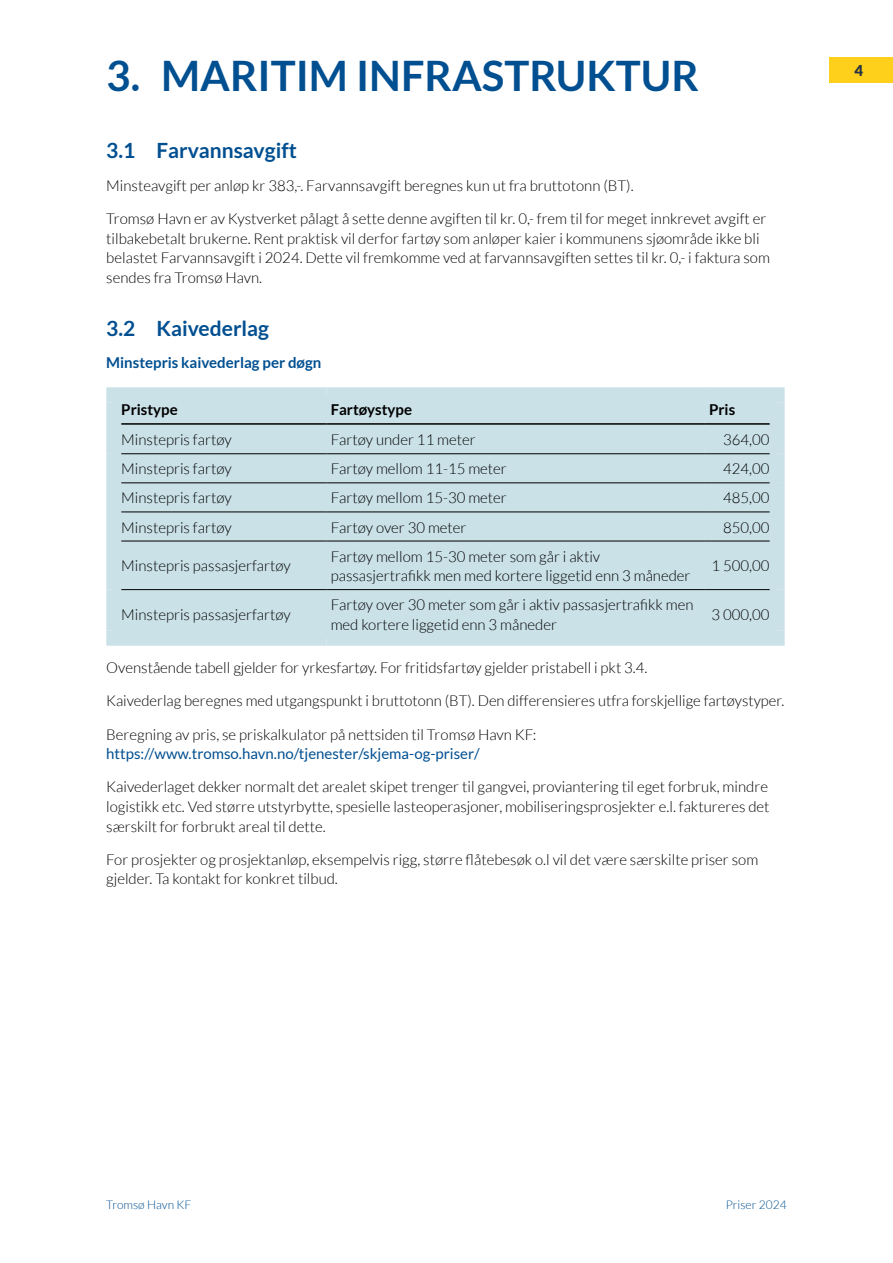
<style>
.page{position:relative;width:893px;height:1263px;background:#fff}
.page>*{position:absolute;margin:0;border:0;box-sizing:border-box;transform-origin:0 0}
.t1{font:700 42px "Lato";color:#004f91}
.t2{font:700 21px "Lato";color:#004f91}
.t3{font:300 15px/19.5px "Lato";color:#000}
.t4{font:15px "Lato";color:#004f91}
.t5{font:700 15px "Lato";color:#004f91}
.t6{font:700 15px "Lato";color:#000}
.t7{font:900 15px "Lato";color:#283542}
.t8{font:300 12px "Lato";color:#004f91}
</style>
<div class="page">
<div style="left:829px;top:57px;width:64px;height:26px;background:#fecf1b"></div>
<div style="left:121px;top:402px;width:649px;height:229px;background:#cae1e8"></div>
<div style="left:106px;top:387px;width:220px;height:15px;background:#cae1e8"></div>
<div style="left:106px;top:402px;width:15px;height:22px;background:#cae1e8"></div>
<div style="left:326px;top:387px;width:379px;height:15px;background:#cae1e8"></div>
<div style="left:705px;top:387px;width:80px;height:15px;background:#cae1e8"></div>
<div style="left:770px;top:402px;width:15px;height:22px;background:#cae1e8"></div>
<div style="left:106px;top:424px;width:15px;height:30px;background:#cae1e8"></div>
<div style="left:770px;top:424px;width:15px;height:30px;background:#cae1e8"></div>
<div style="left:106px;top:454px;width:15px;height:29px;background:#cae1e8"></div>
<div style="left:770px;top:454px;width:15px;height:29px;background:#cae1e8"></div>
<div style="left:106px;top:483px;width:15px;height:29px;background:#cae1e8"></div>
<div style="left:770px;top:483px;width:15px;height:29px;background:#cae1e8"></div>
<div style="left:106px;top:512px;width:15px;height:29px;background:#cae1e8"></div>
<div style="left:770px;top:512px;width:15px;height:29px;background:#cae1e8"></div>
<div style="left:106px;top:541px;width:15px;height:49px;background:#cae1e8"></div>
<div style="left:770px;top:541px;width:15px;height:49px;background:#cae1e8"></div>
<div style="left:106px;top:590px;width:15px;height:41px;background:#cae1e8"></div>
<div style="left:770px;top:590px;width:15px;height:41px;background:#cae1e8"></div>
<div style="left:106px;top:631px;width:220px;height:15px;background:#cae1e8"></div>
<div style="left:326px;top:631px;width:379px;height:15px;background:#cae1e8"></div>
<div style="left:705px;top:631px;width:80px;height:15px;background:#cae1e8"></div>
<hr style="left:121px;top:423px;width:205px;height:2px;background:#000">
<hr style="left:326px;top:423px;width:379px;height:2px;background:#000">
<hr style="left:705px;top:423px;width:65px;height:2px;background:#000">
<hr style="left:121px;top:453px;width:205px;height:1px;background:#000">
<hr style="left:326px;top:453px;width:379px;height:1px;background:#000">
<hr style="left:705px;top:453px;width:65px;height:1px;background:#000">
<hr style="left:121px;top:483px;width:205px;height:1px;background:#000">
<hr style="left:326px;top:483px;width:379px;height:1px;background:#000">
<hr style="left:705px;top:483px;width:65px;height:1px;background:#000">
<hr style="left:121px;top:512px;width:205px;height:1px;background:#000">
<hr style="left:326px;top:512px;width:379px;height:1px;background:#000">
<hr style="left:705px;top:512px;width:65px;height:1px;background:#000">
<hr style="left:121px;top:541px;width:205px;height:1px;background:#000">
<hr style="left:326px;top:541px;width:379px;height:1px;background:#000">
<hr style="left:705px;top:541px;width:65px;height:1px;background:#000">
<hr style="left:121px;top:589px;width:205px;height:1px;background:#000">
<hr style="left:326px;top:589px;width:379px;height:1px;background:#000">
<hr style="left:705px;top:589px;width:65px;height:1px;background:#000">
<h1 class="t1" style="left:106px;top:52px;width:594px">3. MARITIM INFRASTRUKTUR</h1>
<h2 class="t2" style="left:106px;top:138px;width:192px">3.1 Farvannsavgift</h2>
<p class="t3" style="left:106px;top:176px;width:529px">Minsteavgift per anløp kr 383,-. Farvannsavgift beregnes kun ut fra bruttotonn (BT).</p>
<p class="t3" style="left:106px;top:209px;width:665px">Tromsø Havn er av Kystverket pålagt å sette denne avgiften til kr. 0,- frem til for meget innkrevet avgift er tilbakebetalt brukerne. Rent praktisk vil derfor fartøy som anløper kaier i kommunens sjøområde ikke bli belastet Farvannsavgift i 2024. Dette vil fremkomme ved at farvannsavgiften settes til kr. 0,- i faktura som sendes fra Tromsø Havn.</p>
<h2 class="t2" style="left:106px;top:316px;width:164px">3.2 Kaivederlag</h2>
<p class="t5" style="left:106px;top:353px;width:217px">Minstepris kaivederlag per døgn</p>
<p class="t6" style="left:121px;top:401px;width:58px">Pristype</p>
<p class="t6" style="left:331px;top:401px;width:83px">Fartøystype</p>
<p class="t6" style="left:709px;top:401px;width:28px">Pris</p>
<p class="t3" style="left:121px;top:430px;width:112px">Minstepris fartøy</p>
<p class="t3" style="left:331px;top:430px;width:147px">Fartøy under 11 meter</p>
<p class="t3" style="left:723px;top:430px;width:48px">364,00</p>
<p class="t3" style="left:121px;top:459px;width:112px">Minstepris fartøy</p>
<p class="t3" style="left:331px;top:459px;width:178px">Fartøy mellom 11-15 meter</p>
<p class="t3" style="left:723px;top:459px;width:48px">424,00</p>
<p class="t3" style="left:121px;top:488px;width:112px">Minstepris fartøy</p>
<p class="t3" style="left:331px;top:488px;width:178px">Fartøy mellom 15-30 meter</p>
<p class="t3" style="left:723px;top:488px;width:48px">485,00</p>
<p class="t3" style="left:121px;top:517px;width:112px">Minstepris fartøy</p>
<p class="t3" style="left:331px;top:517px;width:137px">Fartøy over 30 meter</p>
<p class="t3" style="left:723px;top:517px;width:48px">850,00</p>
<p class="t3" style="left:121px;top:556px;width:171px">Minstepris passasjerfartøy</p>
<p class="t3" style="left:331px;top:546px;width:361px">Fartøy mellom 15-30 meter som går i aktiv passasjertrafikk men med kortere liggetid enn 3 måneder</p>
<p class="t3" style="left:712px;top:556px;width:60px">1 500,00</p>
<p class="t3" style="left:121px;top:605px;width:171px">Minstepris passasjerfartøy</p>
<p class="t3" style="left:331px;top:595px;width:364px">Fartøy over 30 meter som går i aktiv passasjertrafikk men med kortere liggetid enn 3 måneder</p>
<p class="t3" style="left:712px;top:605px;width:60px">3 000,00</p>
<p class="t3" style="left:106px;top:658px;width:543px">Ovenstående tabell gjelder for yrkesfartøy. For fritidsfartøy gjelder pristabell i pkt 3.4.</p>
<p class="t3" style="left:106px;top:691px;width:680px">Kaivederlag beregnes med utgangspunkt i bruttotonn (BT). Den differensieres utfra forskjellige fartøystyper.</p>
<p class="t3" style="left:106px;top:725px;width:432px">Beregning av pris, se priskalkulator på nettsiden til Tromsø Havn KF:</p>
<p class="t4" style="left:106px;top:745px;width:375px">https://www.tromso.havn.no/tjenester/skjema-og-priser/</p>
<p class="t3" style="left:106px;top:777px;width:665px;text-align:justify">Kaivederlaget dekker normalt det arealet skipet trenger til gangvei, proviantering til eget forbruk, mindre logistikk etc. Ved større utstyrbytte, spesielle lasteoperasjoner, mobiliseringsprosjekter e.l. faktureres det særskilt for forbrukt areal til dette.</p>
<p class="t3" style="left:106px;top:850px;width:653px">For prosjekter og prosjektanløp, eksempelvis rigg, større flåtebesøk o.l vil det være særskilte priser som gjelder. Ta kontakt for konkret tilbud.</p>
<p class="t7" style="left:854px;top:62px;width:10px">4</p>
<p class="t8" style="left:106px;top:1198px;width:87px">Tromsø Havn KF</p>
<p class="t8" style="left:726px;top:1198px;width:62px">Priser 2024</p>
</div>
